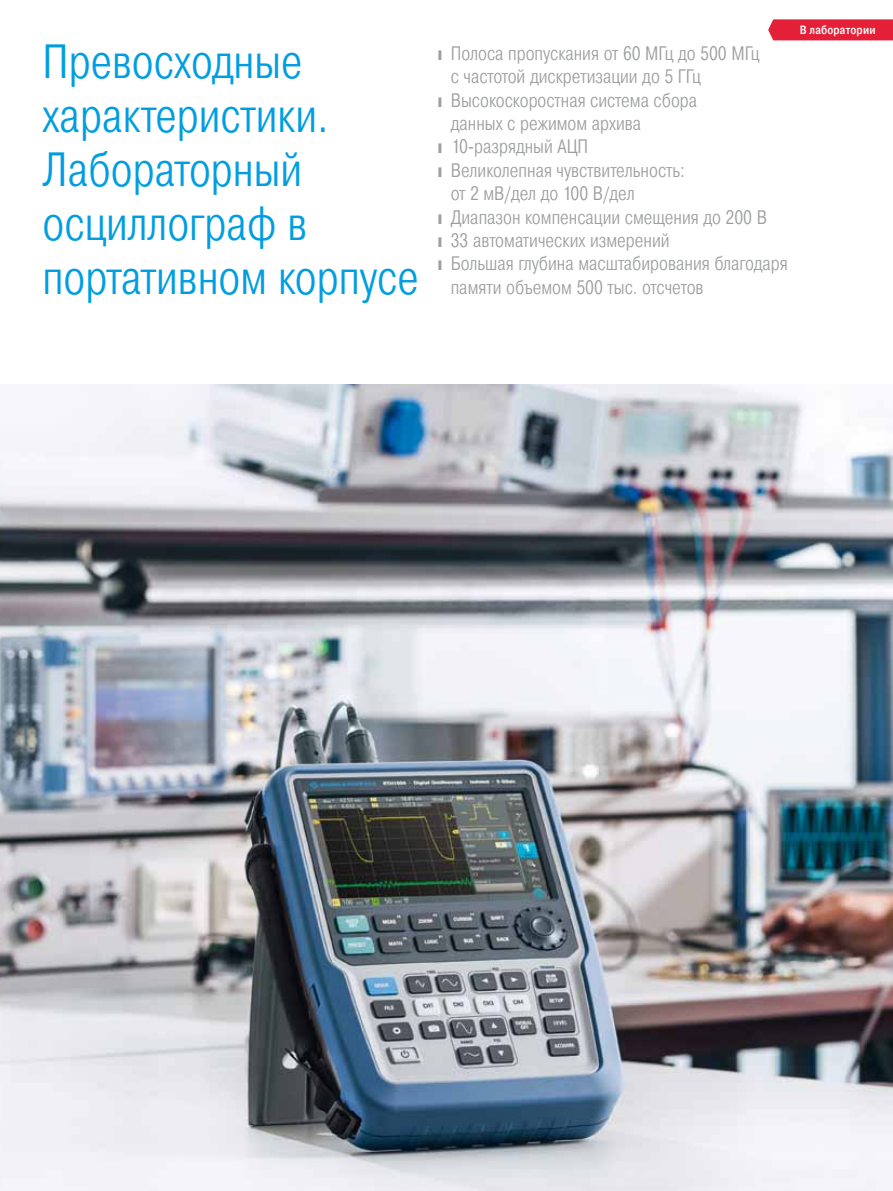
<style>
.page{position:relative;width:893px;height:1191px;background:#fff}
.page>*{position:absolute;margin:0;border:0;box-sizing:border-box;transform-origin:0 0}
.t1{font:300 48px/54px "Pragmatica Cond";color:#009ee0}
.t2{font:300 19.5px "Pragmatica Cond";color:#9c9e9f}
.t3{font:500 12px "Pragmatica Cond";letter-spacing:.015em;color:#fff}
.s1{font-family:"Linotype Univers 420 Cn";font-weight:400}
</style>
<div class="page">
<img style="left:0;top:385px;width:893px;height:806px">
<svg style="left:768px;top:19px;width:125px;height:21px;background:#e5273f"></svg>
<h1 class="t1" style="left:43px;top:35px;width:378px">Превосходные характеристики.<br>Лабораторный осциллограф в портативном корпусе</h1>
<p class="t2" style="left:438px;top:42px;width:323px"><span class="s1">❙</span> Полоса пропускания от 60 МГц до 500 МГц</p>
<p class="t2" style="left:451px;top:65px;width:252px">с частотой дискретизации до 5 ГГц</p>
<p class="t2" style="left:438px;top:88px;width:261px"><span class="s1">❙</span> Высокоскоростная система сбора</p>
<p class="t2" style="left:451px;top:112px;width:192px">данных с режимом архива</p>
<p class="t2" style="left:438px;top:135px;width:152px"><span class="s1">❙</span> 10-разрядный АЦП</p>
<p class="t2" style="left:438px;top:159px;width:248px"><span class="s1">❙</span> Великолепная чувствительность:</p>
<p class="t2" style="left:451px;top:182px;width:186px">от 2 мВ/дел до 100 В/дел</p>
<p class="t2" style="left:438px;top:205px;width:331px"><span class="s1">❙</span> Диапазон компенсации смещения до 200 В</p>
<p class="t2" style="left:438px;top:229px;width:233px"><span class="s1">❙</span> 33 автоматических измерений</p>
<p class="t2" style="left:438px;top:252px;width:351px"><span class="s1">❙</span> Большая глубина масштабирования благодаря</p>
<p class="t2" style="left:451px;top:275px;width:254px">памяти объемом 500 тыс. отсчетов</p>
<p class="t3" style="left:800px;top:23px;width:77px">В лаборатории</p>
</div>
